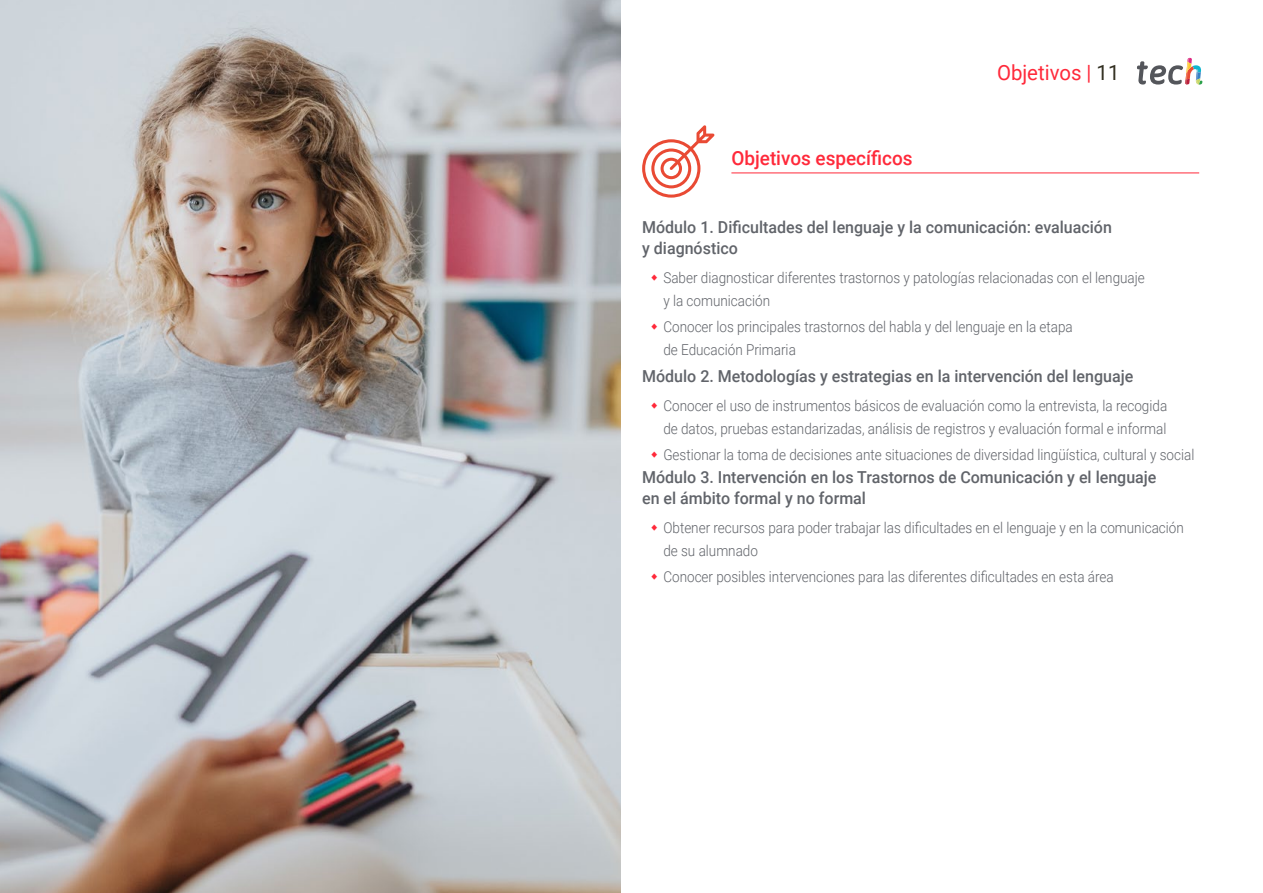
<style>
.page{position:relative;width:1263px;height:893px;background:#fff}
.page>*{position:absolute;margin:0;border:0;box-sizing:border-box;transform-origin:0 0}
.t1{font:21px "Roboto";color:#ff293a}
.t2{font:500 19.5px "Roboto";color:#ff293a}
.t3{font:500 16.5px/21px "Roboto";color:#61646a}
.t4{font:300 15px/22.5px "Roboto";color:#61646a;scale:.9 1}
.s1{color:#312e20}
</style>
<div class="page">
<img style="left:0;top:0;width:621px;height:893px">
<hr style="left:731px;top:173px;width:468px;height:1px;background:#ff293a">
<svg style="left:642px;top:125px;width:72px;height:73px"></svg>
<svg style="left:1137px;top:58px;width:65px;height:27px"></svg>
<h2 class="t2" style="left:731px;top:144px;width:183px">Objetivos específicos</h2>
<h1 class="t1" style="left:997px;top:57px;width:124px">Objetivos | <span class="s1">11</span></h1>
<p class="t3" style="left:642px;top:216px;width:471px">Módulo 1. Dificultades del lenguaje y la comunicación: evaluación y diagnóstico</p>
<p class="t4" style="left:663px;top:266px;width:536px">Saber diagnosticar diferentes trastornos y patologías relacionadas con el lenguaje y la comunicación</p>
<p class="t4" style="left:663px;top:315px;width:456px">Conocer los principales trastornos del habla y del lenguaje en la etapa de Educación Primaria</p>
<p class="t3" style="left:642px;top:365px;width:493px">Módulo 2. Metodologías y estrategias en la intervención del lenguaje</p>
<p class="t4" style="left:663px;top:394px;width:561px">Conocer el uso de instrumentos básicos de evaluación como la entrevista, la recogida de datos, pruebas estandarizadas, análisis de registros y evaluación formal e informal</p>
<p class="t4" style="left:663px;top:443px;width:592px">Gestionar la toma de decisiones ante situaciones de diversidad lingüística, cultural y social</p>
<p class="t3" style="left:642px;top:466px;width:516px">Módulo 3. Intervención en los Trastornos de Comunicación y el lenguaje en el ámbito formal y no formal</p>
<p class="t4" style="left:663px;top:516px;width:580px">Obtener recursos para poder trabajar las dificultades en el lenguaje y en la comunicación de su alumnado</p>
<p class="t4" style="left:663px;top:565px;width:502px">Conocer posibles intervenciones para las diferentes dificultades en esta área</p>
</div>
